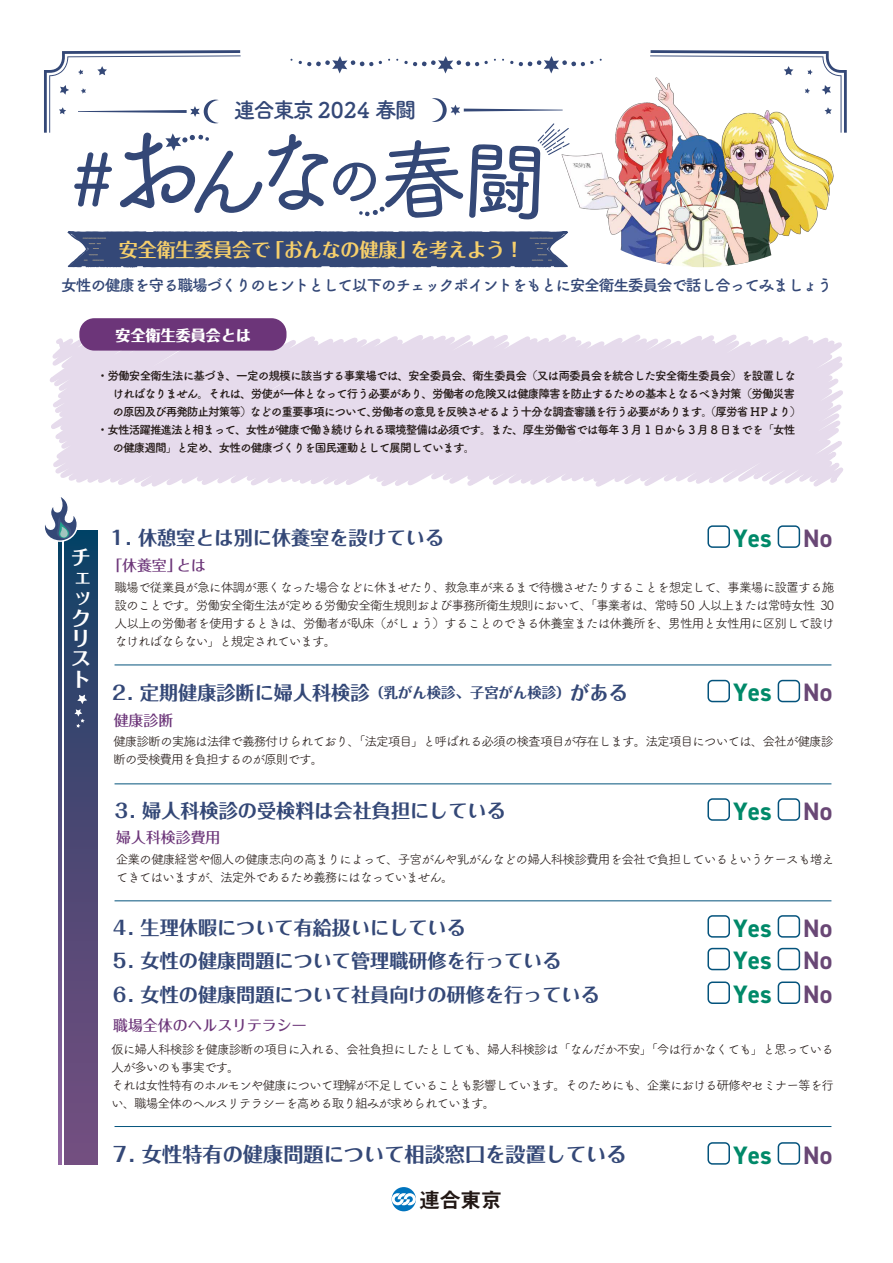
<style>
.page{position:relative;width:893px;height:1263px;background:#fff}
.page>*{position:absolute;margin:0;border:0;box-sizing:border-box;transform-origin:0 0}
.t1{font:700 25.2px/33.2px "DIN2014";color:#008969;text-align:justify}
.t2{font:700 21.6px "Tsuku B Rd Gothic";letter-spacing:-.09em;color:#344877}
.t3{font:21.45px "Midashi Go Pro MB31";color:#221815}
.t4{font:700 20.25px "Folk Pro";color:#344877}
.t5{font:700 20.25px/20.2px "Folk Pro";color:#fff}
.t6{font:700 19.2px "Folk Pro";color:#344877}
.t7{font:700 19.2px "Folk Pro";letter-spacing:-.015em;color:#f6cf6b}
.t8{font:700 15.9px "Tsuku B Rd Gothic";letter-spacing:-.09em;color:#344877}
.t9{font:500 14.85px "Folk Pro";color:#6c3579}
.t10{font:800 14.85px "Folk Pro";letter-spacing:.01em;color:#fff}
.t11{font:12.75px/18.1px "Tsuku B Rd Gothic";letter-spacing:-.08em;color:#221815}
.t12{font:700 11.7px "Tsuku B Rd Gothic";letter-spacing:-.09em;color:#221815}
.s1{color:#694775}
.s2{font-size:14.4px}
</style>
<div class="page">
<svg style="left:650px;top:50px;width:197px;height:83px"></svg>
<img style="left:654px;top:76px;width:182px;height:182px">
<img style="left:594px;top:100px;width:96px;height:154px">
<img style="left:630px;top:131px;width:135px;height:136px">
<svg style="left:44px;top:50px;width:550px;height:218px"></svg>
<div style="left:707px;top:525px;width:23px;height:23px;border:2px solid #04537c;border-radius:4px"></div>
<div style="left:778px;top:525px;width:22px;height:23px;border:2px solid #04537c;border-radius:4px"></div>
<div style="left:707px;top:680px;width:23px;height:22px;border:2px solid #04537c;border-radius:4px"></div>
<div style="left:778px;top:680px;width:22px;height:22px;border:2px solid #04537c;border-radius:4px"></div>
<div style="left:707px;top:798px;width:23px;height:23px;border:2px solid #04537c;border-radius:4px"></div>
<div style="left:778px;top:798px;width:22px;height:23px;border:2px solid #04537c;border-radius:4px"></div>
<div style="left:707px;top:915px;width:23px;height:23px;border:2px solid #04537c;border-radius:4px"></div>
<div style="left:778px;top:915px;width:22px;height:23px;border:2px solid #04537c;border-radius:4px"></div>
<div style="left:707px;top:948px;width:23px;height:22px;border:2px solid #04537c;border-radius:4px"></div>
<div style="left:778px;top:948px;width:22px;height:22px;border:2px solid #04537c;border-radius:4px"></div>
<div style="left:707px;top:981px;width:23px;height:23px;border:2px solid #04537c;border-radius:4px"></div>
<div style="left:778px;top:981px;width:22px;height:23px;border:2px solid #04537c;border-radius:4px"></div>
<div style="left:707px;top:1142px;width:23px;height:23px;border:2px solid #04537c;border-radius:4px"></div>
<div style="left:778px;top:1142px;width:22px;height:23px;border:2px solid #04537c;border-radius:4px"></div>
<div style="left:64px;top:531px;width:34px;height:633px;background:linear-gradient(to bottom,#144166,#7b4f81)"></div>
<svg style="left:58px;top:543px;width:3px;height:621px;background:#565182"></svg>
<svg style="left:51px;top:332px;width:792px;height:155px;background:#e8deed"></svg>
<hr style="left:115px;top:664px;width:716px;height:1px;background:#04537c">
<hr style="left:115px;top:783px;width:716px;height:1px;background:#04537c">
<hr style="left:115px;top:900px;width:716px;height:1px;background:#04537c">
<hr style="left:115px;top:1126px;width:716px;height:1px;background:#04537c">
<svg style="left:45px;top:497px;width:32px;height:46px"></svg>
<svg style="left:74px;top:694px;width:13px;height:34px"></svg>
<div style="left:79px;top:318px;width:207px;height:33px;background:#6c3579;border-radius:15px"></div>
<div style="left:392px;top:1187px;width:24px;height:24px;background:#0074be;border-radius:50%"></div>
<svg style="left:392px;top:1193px;width:24px;height:12px"></svg>
<h2 class="t2" style="left:234px;top:94px;width:184px">連合東京 2024 春闘</h2>
<h3 class="t7" style="left:119px;top:234px;width:407px">安全衛生委員会で「おんなの健康」を考えよう！</h3>
<p class="t8" style="left:61px;top:273px;width:773px">女性の健康を守る職場づくりのヒントとして以下のチェックポイントをもとに安全衛生委員会で話し合ってみましょう</p>
<p class="t10" style="left:116px;top:323px;width:137px">安全衛生委員会とは</p>
<p class="t12" style="left:97px;top:366px;width:700px">・労働安全衛生法に基づき、一定の規模に該当する事業場では、安全委員会、衛生委員会（又は両委員会を統合した安全衛生委員会）を設置しな</p>
<p class="t12" style="left:112px;top:384px;width:684px">ければなりません。それは、労使が一体となって行う必要があり、労働者の危険又は健康障害を防止するための基本となるべき対策（労働災害</p>
<p class="t12" style="left:112px;top:402px;width:690px">の原因及び再発防止対策等）などの重要事項について、労働者の意見を反映させるよう十分な調査審議を行う必要があります。（厚労省 HPより）</p>
<p class="t12" style="left:97px;top:420px;width:700px">・女性活躍推進法と相まって、女性が健康で働き続けられる環境整備は必須です。また、厚生労働省では毎年 3 月 1 日から 3 月 8 日までを「女性</p>
<p class="t12" style="left:112px;top:439px;width:365px">の健康週間」と定め、女性の健康づくりを国民運動として展開しています。</p>
<h3 class="t5" style="left:71px;top:545px;width:20px">チェックリスト</h3>
<h3 class="t6" style="left:111px;top:522px;width:335px">1. 休憩室とは別に休養室を設けている</h3>
<h1 class="t1" style="left:733px;top:521px;width:101px">Yes <span class="s1">No</span></h1>
<p class="t9" style="left:107px;top:553px;width:100px">「休養室」とは</p>
<p class="t11" style="left:115px;top:577px;width:721px;text-align:justify">職場で従業員が急に体調が悪くなった場合などに休ませたり、救急車が来るまで待機させたりすることを想定して、事業場に設置する施設のことです。労働安全衛生法が定める労働安全衛生規則および事務所衛生規則において、「事業者は、常時 50 人以上または常時女性 30人以上の労働者を使用するときは、労働者が臥床（がしょう）することのできる休養室または休養所を、男性用と女性用に区別して設けなければならない」と規定されています。</p>
<h1 class="t1" style="left:733px;top:676px;width:101px">Yes <span class="s1">No</span></h1>
<h3 class="t6" style="left:112px;top:676px;width:517px">2. 定期健康診断に婦人科検診<span class="s2">（乳がん検診、子宮がん検診）</span>がある</h3>
<p class="t9" style="left:114px;top:708px;width:61px">健康診断</p>
<p class="t11" style="left:113px;top:732px;width:722px">健康診断の実施は法律で義務付けられており、「法定項目」と呼ばれる必須の検査項目が存在します。法定項目については、会社が健康診断の受検費用を負担するのが原則です。</p>
<h3 class="t6" style="left:115px;top:794px;width:393px">3. 婦人科検診の受検料は会社負担にしている</h3>
<p class="t9" style="left:116px;top:825px;width:106px">婦人科検診費用</p>
<p class="t11" style="left:116px;top:849px;width:720px">企業の健康経営や個人の健康志向の高まりによって、子宮がんや乳がんなどの婦人科検診費用を会社で負担しているというケースも増えてきてはいますが、法定外であるため義務にはなっていません。</p>
<h3 class="t6" style="left:113px;top:911px;width:354px">4. 生理休暇について有給扱いにしている</h3>
<h1 class="t1" style="left:733px;top:794px;width:101px">Yes <span class="s1">No</span></h1>
<h1 class="t1" style="left:733px;top:911px;width:101px">Yes <span class="s1">No </span>Yes <span class="s1">No </span>Yes <span class="s1">No</span></h1>
<h3 class="t6" style="left:113px;top:944px;width:450px">5. 女性の健康問題について管理職研修を行っている</h3>
<h3 class="t6" style="left:113px;top:978px;width:488px">6. 女性の健康問題について社員向けの研修を行っている</h3>
<p class="t9" style="left:113px;top:1012px;width:195px">職場全体のヘルスリテラシー</p>
<p class="t11" style="left:111px;top:1039px;width:725px">仮に婦人科検診を健康診断の項目に入れる、会社負担にしたとしても、婦人科検診は「なんだか不安」「今は行かなくても」と思っている人が多いのも事実です。<br>それは女性特有のホルモンや健康について理解が不足していることも影響しています。そのためにも、企業における研修やセミナー等を行い、職場全体のヘルスリテラシーを高める取り組みが求められています。</p>
<h3 class="t4" style="left:113px;top:1137px;width:515px">7. 女性特有の健康問題について相談窓口を設置している</h3>
<h3 class="t3" style="left:419px;top:1183px;width:85px">連合東京</h3>
<h1 class="t1" style="left:733px;top:1138px;width:101px">Yes <span class="s1">No</span></h1>
</div>
